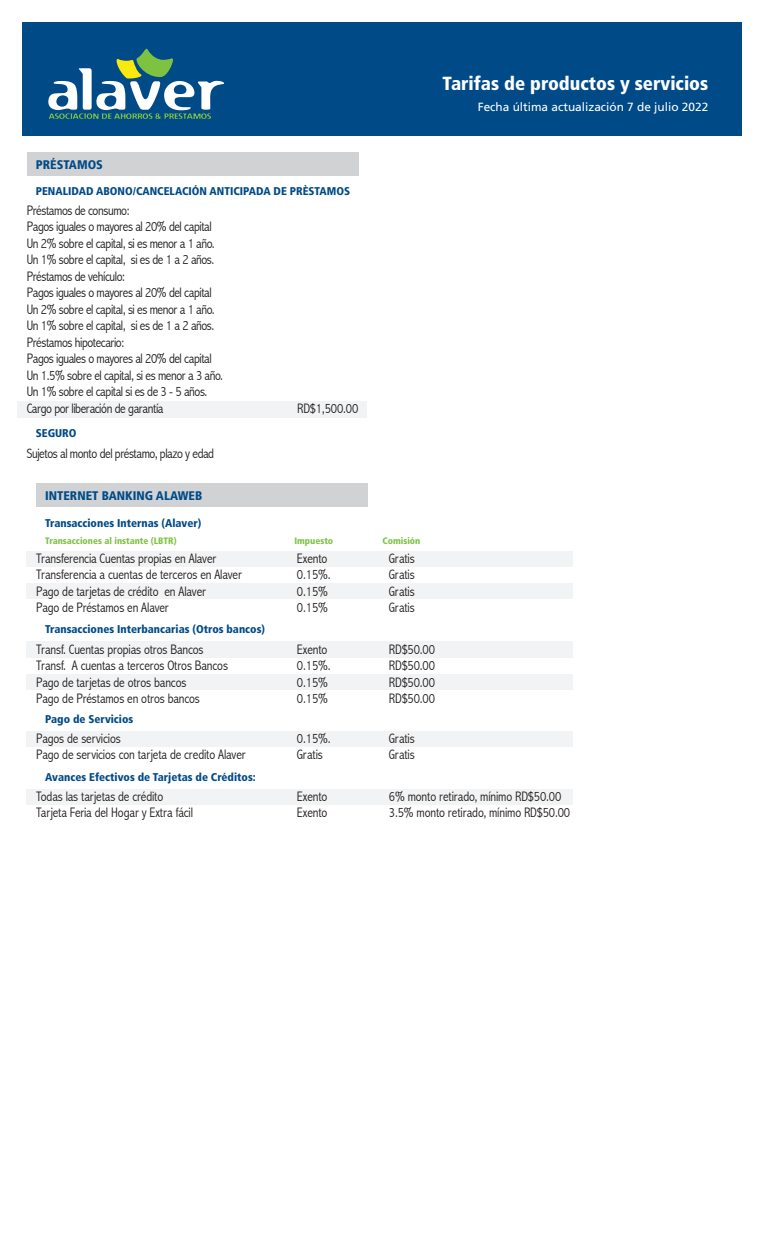
<style>
.page{position:relative;width:765px;height:1260px;background:#fff}
.page>*{position:absolute;margin:0;border:0;box-sizing:border-box;transform-origin:0 0}
.t1{font:900 condensed 19px "Frutiger LT Std";color:#fff}
.t2{font:300 condensed 13.75px/16.5px "Abadi";letter-spacing:-.01em;color:#231f20}
.t3{font:300 condensed 13.75px/16.5px "Abadi";letter-spacing:-.03em;color:#231f20}
.t4{font:900 condensed 12.5px "Frutiger LT Std";color:#004a87}
.t5{font:11.88px "Frutiger LT Std";color:#fff}
.t6{font:900 condensed 11.25px "Frutiger LT Std";color:#004a87}
.t7{font:900 condensed 9.25px "Frutiger LT Std";color:#7ec242}
</style>
<div class="page">
<div style="left:26px;top:551px;width:547px;height:16px;background:#f2f3f4"></div>
<div style="left:26px;top:584px;width:547px;height:16px;background:#f2f3f4"></div>
<div style="left:36px;top:483px;width:332px;height:24px;background:#d1d2d4"></div>
<div style="left:22px;top:22px;width:720px;height:114px;background:#004a87"></div>
<div style="left:26px;top:642px;width:547px;height:16px;background:#f2f3f4"></div>
<div style="left:26px;top:674px;width:547px;height:16px;background:#f2f3f4"></div>
<div style="left:26px;top:731px;width:547px;height:16px;background:#f2f3f4"></div>
<svg style="left:48px;top:48px;width:176px;height:71px"></svg>
<div style="left:17px;top:401px;width:349px;height:16px;background:#f2f3f4"></div>
<div style="left:27px;top:153px;width:331px;height:23px;background:#d1d2d4"></div>
<div style="left:26px;top:789px;width:547px;height:16px;background:#f2f3f4"></div>
<h1 class="t1" style="left:442px;top:72px;width:267px">Tarifas de productos y servicios</h1>
<p class="t5" style="left:478px;top:100px;width:232px">Fecha última actualización 7 de julio 2022</p>
<p class="t4" style="left:36px;top:157px;width:69px">PRÉSTAMOS</p>
<p class="t3" style="left:27px;top:202px;width:198px">Préstamos de consumo:<br>Pagos iguales o mayores al 20% del capital Un 2% sobre el capital, si es menor a 1 año.<br>Un 1% sobre el capital, si es de 1 a 2 años.<br>Préstamos de vehículo:<br>Pagos iguales o mayores al 20% del capital Un 2% sobre el capital, si es menor a 1 año.<br>Un 1% sobre el capital, si es de 1 a 2 años.<br>Préstamos hipotecario:<br>Pagos iguales o mayores al 20% del capital Un 1.5% sobre el capital, si es menor a 3 año.<br>Un 1% sobre el capital si es de 3 - 5 años.<br>Cargo por liberación de garantía</p>
<p class="t3" style="left:27px;top:445px;width:189px">Sujetos al monto del préstamo, plazo y edad</p>
<p class="t6" style="left:36px;top:184px;width:316px">PENALIDAD ABONO/CANCELACIÓN ANTICIPADA DE PRÈSTAMOS</p>
<p class="t2" style="left:297px;top:400px;width:63px">RD$1,500.00</p>
<p class="t6" style="left:36px;top:427px;width:42px">SEGURO</p>
<p class="t4" style="left:45px;top:488px;width:159px">INTERNET BANKING ALAWEB</p>
<p class="t6" style="left:45px;top:517px;width:158px">Transacciones Internas (Alaver)</p>
<p class="t7" style="left:45px;top:535px;width:133px">Transacciones al instante (LBTR)</p>
<p class="t7" style="left:294px;top:535px;width:40px">Impuesto</p>
<p class="t7" style="left:383px;top:535px;width:39px">Comisión</p>
<p class="t2" style="left:36px;top:550px;width:207px">Transferencia Cuentas propias en Alaver Transferencia a cuentas de terceros en Alaver Pago de tarjetas de crédito en Alaver<br>Pago de Préstamos en Alaver</p>
<p class="t2" style="left:297px;top:550px;width:35px">Exento<br>0.15%.<br>0.15%<br>0.15%</p>
<p class="t2" style="left:389px;top:550px;width:27px;text-align:justify">Gratis Gratis Gratis Gratis</p>
<p class="t2" style="left:36px;top:641px;width:193px">Transf. Cuentas propias otros Bancos Transf. A cuentas a terceros Otros Bancos Pago de tarjetas de otros bancos<br>Pago de Préstamos en otros bancos</p>
<p class="t6" style="left:45px;top:623px;width:221px">Transacciones Interbancarias (Otros bancos)</p>
<p class="t2" style="left:389px;top:641px;width:48px;text-align:justify">RD$50.00<br>RD$50.00<br>RD$50.00<br>RD$50.00</p>
<p class="t2" style="left:389px;top:730px;width:27px">Gratis<br>Gratis</p>
<p class="t2" style="left:297px;top:641px;width:35px">Exento<br>0.15%.<br>0.15%<br>0.15%</p>
<p class="t2" style="left:297px;top:730px;width:35px">0.15%.<br>Gratis</p>
<p class="t6" style="left:45px;top:712px;width:90px">Pago de Servicios</p>
<p class="t2" style="left:36px;top:730px;width:211px">Pagos de servicios<br>Pago de servicios con tarjeta de credito Alaver</p>
<p class="t6" style="left:45px;top:770px;width:212px">Avances Efectivos de Tarjetas de Créditos:</p>
<p class="t2" style="left:36px;top:788px;width:158px">Todas las tarjetas de crédito<br>Tarjeta Feria del Hogar y Extra fácil</p>
<p class="t2" style="left:297px;top:788px;width:32px">Exento<br>Exento</p>
<p class="t2" style="left:389px;top:788px;width:183px">6% monto retirado, mínimo RD$50.00<br>3.5% monto retirado, mínimo RD$50.00</p>
</div>
